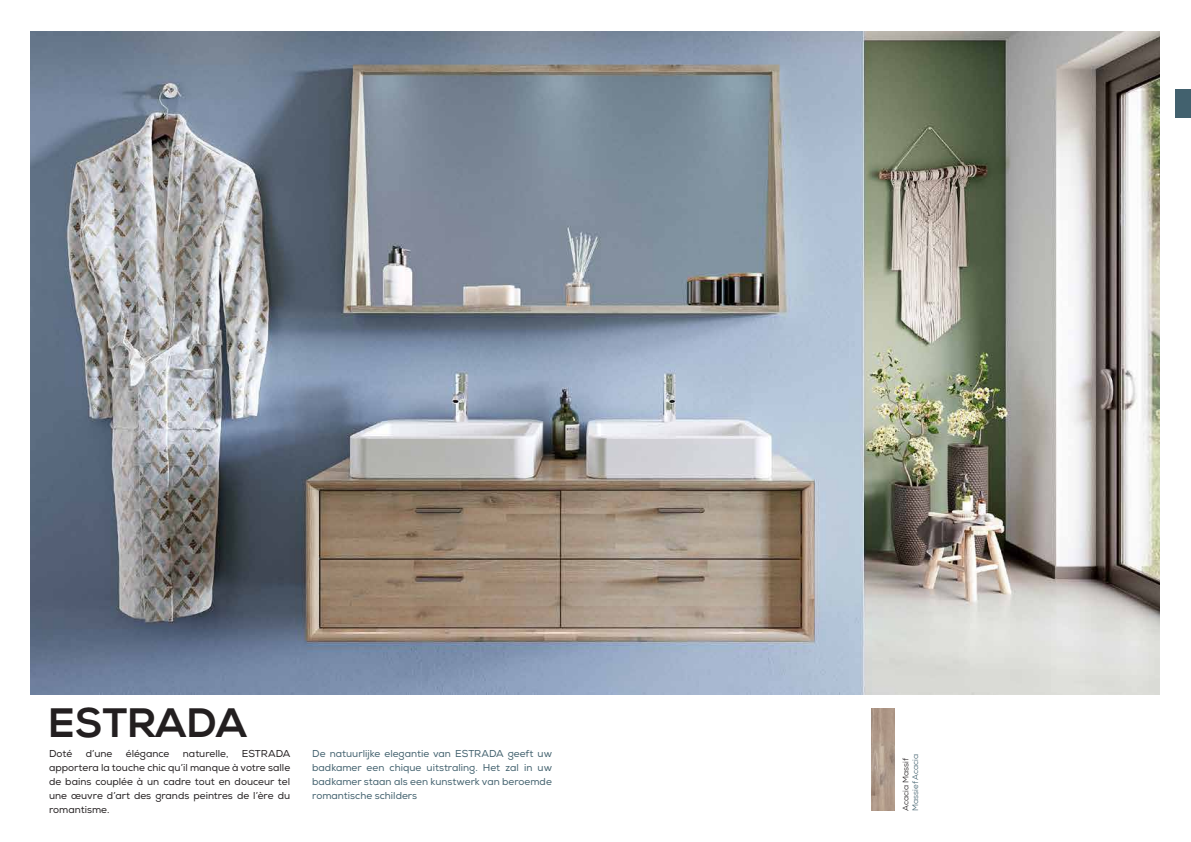
<style>
.page{position:relative;width:1191px;height:842px;background:#fff}
.page>*{position:absolute;margin:0;border:0;box-sizing:border-box;transform-origin:0 0}
.t1{font:700 41px "Nexa";color:#231f20}
.t2{font:10px/14px "Nexa";color:#231f20;text-align:justify}
.t3{font:10px/14px "Nexa";color:#42616e;text-align:justify}
.t4{font:8px "Nexa";color:#42616e}
.t5{font:8px "Nexa";color:#231f20}
</style>
<div class="page">
<div style="left:1174px;top:89px;width:17px;height:29px;background:#42616e"></div>
<img style="left:31px;top:31px;width:1128px;height:663px">
<img style="left:871px;top:708px;width:23px;height:103px">
<h1 class="t1" style="left:49px;top:699px;width:199px">ESTRADA</h1>
<p class="t2" style="left:49px;top:747px;width:25px">Doté</p>
<p class="t2" style="left:86px;top:747px;width:28px">d’une</p>
<p class="t2" style="left:126px;top:747px;width:45px">élégance</p>
<p class="t2" style="left:183px;top:747px;width:47px">naturelle,</p>
<p class="t2" style="left:49px;top:747px;width:243px;text-indent:193px">ESTRADA apportera la touche chic qu’il manque à votre salle de bains couplée à un cadre tout en douceur tel une œuvre d’art des grands peintres de l’ère du romantisme.</p>
<p class="t3" style="left:312px;top:747px;width:241px">De natuurlijke elegantie van ESTRADA geeft uw badkamer een chique uitstraling. Het zal in uw badkamer staan als een kunstwerk van beroemde romantische schilders</p>
<p class="t5" style="left:900px;top:811px;width:54px;rotate:-90deg">Acacia Massif</p>
<p class="t4" style="left:910px;top:811px;width:58px;rotate:-90deg">Massief Acacia</p>
</div>
